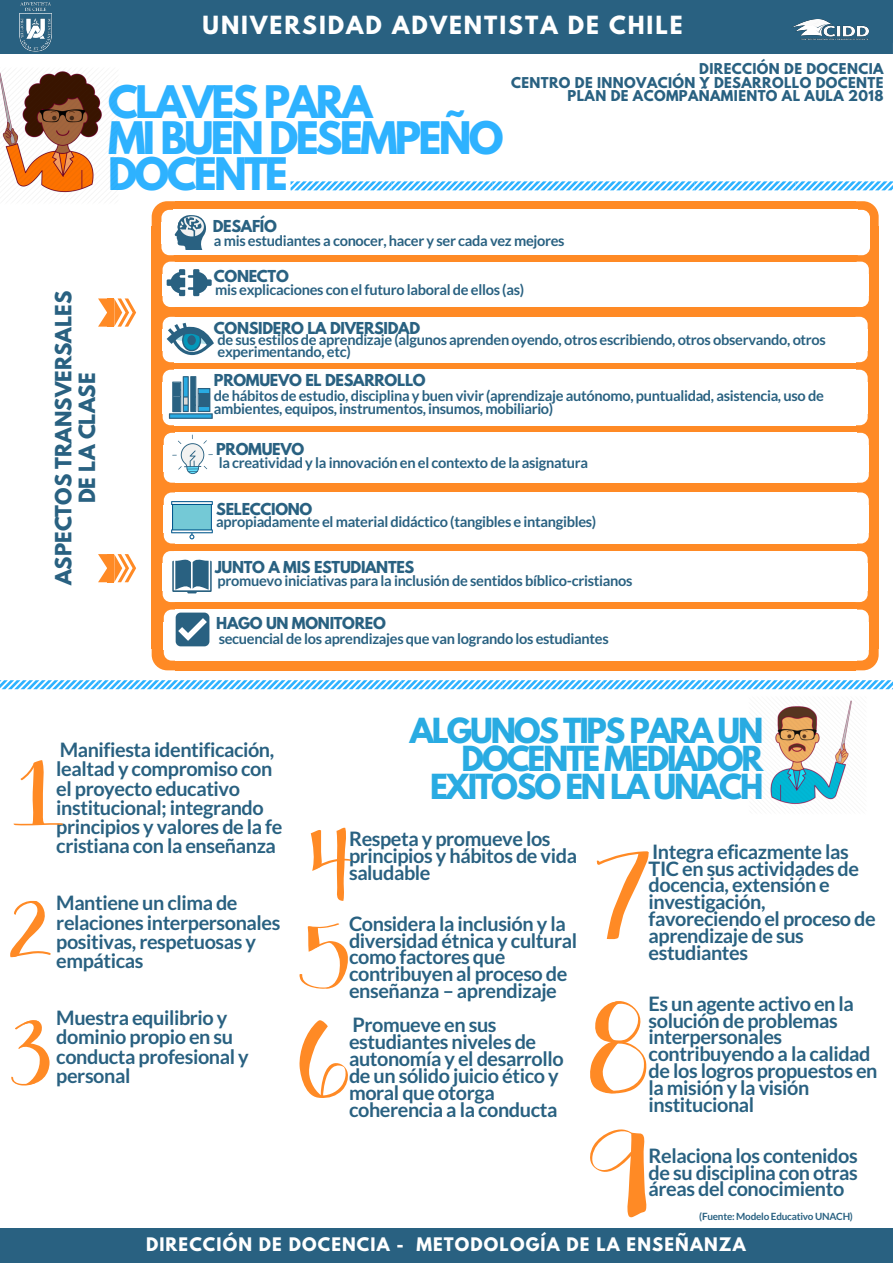
<style>
.page{position:relative;width:893px;height:1263px;background:#fff}
.page>*{position:absolute;margin:0;border:0;box-sizing:border-box;transform-origin:0 0}
.t1{font:700 39.75px/36px "League Spartan";letter-spacing:-.07em;color:#2eb2ff}
.t2{font:700 30.6px/28.2px "League Spartan";letter-spacing:-.07em;color:#29abe2;text-align:right}
.t3{font:700 22.2px "League Spartan";letter-spacing:.09em;color:#fff}
.t4{font:700 19.8px/17px "Lato";letter-spacing:-.02em;color:#296181}
.t5{font:700 19.8px/23.7px "League Spartan";color:#296181;text-align:center}
.t6{font:700 16.5px "League Spartan";letter-spacing:.07em;color:#fff}
.t7{font:700 14.55px/12.5px "Lato";letter-spacing:-.02em;color:#296181}
.t8{font:700 14.55px "League Spartan";letter-spacing:-.02em;color:#296181}
.t9{font:700 13.2px/13.5px "League Spartan";letter-spacing:.03em;color:#296181;text-align:right}
.t10{font:700 9.9px "Lato";letter-spacing:-.02em;color:#296181}
</style>
<div class="page">
<img style="left:0;top:71px;width:102px;height:122px">
<svg style="left:98px;top:554px;width:10px;height:28px"></svg>
<svg style="left:114px;top:554px;width:22px;height:28px"></svg>
<div style="left:108px;top:554px;width:6px;height:28px;background:#ff8a25"></div>
<svg style="left:98px;top:298px;width:10px;height:29px"></svg>
<svg style="left:114px;top:298px;width:22px;height:29px"></svg>
<div style="left:108px;top:298px;width:6px;height:29px;background:#ff8a25"></div>
<svg style="left:291px;top:181px;width:602px;height:9px"></svg>
<svg style="left:0;top:680px;width:893px;height:9px"></svg>
<div style="left:854px;top:226px;width:25px;height:422px;background:#ff8a25"></div>
<div style="left:175px;top:226px;width:680px;height:422px;background:#ff8a25"></div>
<div style="left:175px;top:201px;width:680px;height:26px;background:#ff8a25"></div>
<div style="left:152px;top:226px;width:24px;height:422px;background:#ff8a25"></div>
<div style="left:175px;top:648px;width:680px;height:22px;background:#ff8a25"></div>
<svg style="left:854px;top:201px;width:25px;height:25px"></svg>
<div style="left:858px;top:223px;width:12px;height:21px;background:#fff"></div>
<div style="left:173px;top:223px;width:685px;height:21px;background:#fff"></div>
<div style="left:173px;top:210px;width:685px;height:13px;background:#fff"></div>
<div style="left:173px;top:244px;width:685px;height:11px;background:#fff"></div>
<svg style="left:858px;top:244px;width:12px;height:11px"></svg>
<svg style="left:857px;top:262px;width:12px;height:12px"></svg>
<div style="left:857px;top:274px;width:12px;height:22px;background:#fff"></div>
<div style="left:174px;top:274px;width:683px;height:22px;background:#fff"></div>
<div style="left:174px;top:262px;width:683px;height:13px;background:#fff"></div>
<div style="left:174px;top:296px;width:683px;height:11px;background:#fff"></div>
<svg style="left:857px;top:296px;width:12px;height:11px"></svg>
<svg style="left:856px;top:317px;width:12px;height:12px"></svg>
<div style="left:855px;top:329px;width:13px;height:22px;background:#fff"></div>
<div style="left:174px;top:329px;width:682px;height:22px;background:#fff"></div>
<div style="left:174px;top:317px;width:682px;height:13px;background:#fff"></div>
<div style="left:174px;top:351px;width:682px;height:11px;background:#fff"></div>
<svg style="left:856px;top:351px;width:12px;height:11px"></svg>
<svg style="left:856px;top:370px;width:12px;height:12px"></svg>
<div style="left:855px;top:382px;width:13px;height:32px;background:#fff"></div>
<div style="left:174px;top:382px;width:682px;height:32px;background:#fff"></div>
<div style="left:174px;top:370px;width:682px;height:13px;background:#fff"></div>
<div style="left:174px;top:414px;width:682px;height:11px;background:#fff"></div>
<svg style="left:856px;top:414px;width:12px;height:11px"></svg>
<svg style="left:163px;top:262px;width:49px;height:45px"></svg>
<svg style="left:163px;top:317px;width:51px;height:45px"></svg>
<svg style="left:163px;top:370px;width:50px;height:55px"></svg>
<svg style="left:857px;top:433px;width:12px;height:12px"></svg>
<div style="left:857px;top:445px;width:12px;height:27px;background:#fff"></div>
<div style="left:176px;top:445px;width:681px;height:27px;background:#fff"></div>
<div style="left:176px;top:433px;width:681px;height:13px;background:#fff"></div>
<div style="left:176px;top:471px;width:681px;height:12px;background:#fff"></div>
<svg style="left:857px;top:472px;width:12px;height:11px"></svg>
<svg style="left:857px;top:492px;width:12px;height:13px"></svg>
<div style="left:856px;top:505px;width:13px;height:27px;background:#fff"></div>
<div style="left:176px;top:505px;width:681px;height:27px;background:#fff"></div>
<div style="left:176px;top:492px;width:681px;height:14px;background:#fff"></div>
<div style="left:176px;top:532px;width:681px;height:11px;background:#fff"></div>
<svg style="left:857px;top:532px;width:12px;height:11px"></svg>
<svg style="left:164px;top:433px;width:49px;height:50px"></svg>
<svg style="left:164px;top:492px;width:49px;height:51px"></svg>
<svg style="left:856px;top:551px;width:12px;height:13px"></svg>
<div style="left:855px;top:564px;width:13px;height:27px;background:#fff"></div>
<div style="left:174px;top:564px;width:682px;height:27px;background:#fff"></div>
<div style="left:174px;top:551px;width:682px;height:13px;background:#fff"></div>
<div style="left:174px;top:591px;width:682px;height:11px;background:#fff"></div>
<svg style="left:856px;top:591px;width:12px;height:11px"></svg>
<svg style="left:163px;top:551px;width:49px;height:51px"></svg>
<svg style="left:857px;top:610px;width:12px;height:12px"></svg>
<div style="left:856px;top:622px;width:13px;height:27px;background:#fff"></div>
<div style="left:176px;top:622px;width:681px;height:27px;background:#fff"></div>
<div style="left:176px;top:610px;width:681px;height:13px;background:#fff"></div>
<div style="left:164px;top:622px;width:12px;height:27px;background:#fff"></div>
<div style="left:176px;top:649px;width:681px;height:12px;background:#fff"></div>
<svg style="left:152px;top:648px;width:24px;height:22px"></svg>
<svg style="left:855px;top:648px;width:24px;height:22px"></svg>
<div style="left:176px;top:613px;width:33px;height:33px;background:#296181;border-radius:5px"></div>
<svg style="left:164px;top:610px;width:43px;height:31px"></svg>
<img style="left:770px;top:700px;width:82px;height:105px">
<svg style="left:14px;top:760px;width:49px;height:65px"></svg>
<svg style="left:10px;top:901px;width:41px;height:56px"></svg>
<svg style="left:11px;top:1020px;width:39px;height:65px"></svg>
<svg style="left:311px;top:828px;width:40px;height:73px"></svg>
<svg style="left:300px;top:923px;width:48px;height:66px"></svg>
<svg style="left:300px;top:1020px;width:48px;height:78px"></svg>
<svg style="left:597px;top:851px;width:52px;height:88px"></svg>
<svg style="left:590px;top:1001px;width:56px;height:92px"></svg>
<svg style="left:590px;top:1129px;width:56px;height:88px"></svg>
<svg style="left:152px;top:201px;width:54px;height:54px"></svg>
<div style="left:0;top:0;width:893px;height:54px;background:#296181"></div>
<img style="left:792px;top:19px;width:76px;height:20px">
<div style="left:0;top:1228px;width:893px;height:35px;background:#296181"></div>
<img style="left:19px;top:2px;width:33px;height:50px">
<p class="t3" style="left:42px;top:9px;width:804px">JORNADA DE ACOMPAÑAMIENTO DOCENTE I SEMESTRE 2018</p>
<p class="t3" style="left:203px;top:14px;width:482px">UNIVERSIDAD ADVENTISTA DE CHILE</p>
<p class="t9" style="left:511px;top:64px;width:374px">DIRECCIÓN DE DOCENCIA<br>CENTRO DE INNOVACIÓN Y DESARROLLO DOCENTE<br>PLAN DE ACOMPAÑAMIENTO AL AULA 2018</p>
<h1 class="t1" style="left:108px;top:89px;width:397px">CLAVES PARA<br>MI BUEN DESEMPEÑO<br>DOCENTE</h1>
<p class="t5" style="left:54px;top:585px;width:295px;rotate:-90deg">ASPECTOS TRANSVERSALES<br>DE LA CLASE</p>
<p class="t8" style="left:213px;top:219px;width:66px">DESAFÍO</p>
<p class="t7" style="left:214px;top:234px;width:352px">a mis estudiantes a conocer, hacer y ser cada vez mejores</p>
<p class="t8" style="left:214px;top:269px;width:76px">CONECTO</p>
<p class="t7" style="left:215px;top:283px;width:311px">mis explicaciones con el futuro laboral de ellos (as)</p>
<p class="t8" style="left:214px;top:320px;width:208px">CONSIDERO LA DIVERSIDAD</p>
<p class="t7" style="left:218px;top:333px;width:610px">de sus estilos de aprendizaje (algunos aprenden oyendo, otros escribiendo, otros observando, otros experimentando, etc)</p>
<p class="t8" style="left:214px;top:373px;width:213px">PROMUEVO EL DESARROLLO</p>
<p class="t7" style="left:214px;top:389px;width:611px">de hábitos de estudio, disciplina y buen vivir (aprendizaje autónomo, puntualidad, asistencia, uso de ambientes, equipos, instrumentos, insumos, mobiliario)</p>
<p class="t8" style="left:216px;top:442px;width:90px">PROMUEVO</p>
<p class="t7" style="left:219px;top:456px;width:371px">la creatividad y la innovación en el contexto de la asignatura</p>
<p class="t8" style="left:216px;top:502px;width:98px">SELECCIONO</p>
<p class="t7" style="left:216px;top:515px;width:382px">apropiadamente el material didáctico (tangibles e intangibles)</p>
<p class="t8" style="left:215px;top:560px;width:201px">JUNTO A MIS ESTUDIANTES</p>
<p class="t7" style="left:218px;top:574px;width:416px">promuevo iniciativas para la inclusión de sentidos bíblico-cristianos</p>
<p class="t8" style="left:216px;top:615px;width:171px">HAGO UN MONITOREO</p>
<p class="t7" style="left:219px;top:633px;width:392px">secuencial de los aprendizajes que van logrando los estudiantes</p>
<p class="t4" style="left:56px;top:740px;width:228px;line-height:19.2px">Manifiesta identificación, lealtad y compromiso con el proyecto educativo institucional; integrando principios y valores de la fe cristiana con la enseñanza</p>
<p class="t4" style="left:56px;top:893px;width:226px;line-height:19.2px">Mantiene un clima de relaciones interpersonales positivas, respetuosas y empáticas</p>
<p class="t4" style="left:56px;top:1008px;width:194px;line-height:19.2px">Muestra equilibrio y dominio propio en su conducta profesional y personal</p>
<h2 class="t2" style="left:410px;top:720px;width:355px">ALGUNOS TIPS PARA UN<br>DOCENTE MEDIADOR<br>EXITOSO EN LA UNACH</h2>
<p class="t4" style="left:349px;top:830px;width:229px">Respeta y promueve los principios y hábitos de vida saludable</p>
<p class="t4" style="left:349px;top:914px;width:229px">Considera la inclusión y la diversidad étnica y cultural como factores que contribuyen al proceso de enseñanza – aprendizaje</p>
<p class="t4" style="left:349px;top:1016px;width:216px">Promueve en sus estudiantes niveles de autonomía y el desarrollo de un sólido juicio ético y moral que otorga coherencia a la conducta</p>
<p class="t4" style="left:649px;top:842px;width:229px">Integra eficazmente las<br>TIC en sus actividades de docencia, extensión e investigación, favoreciendo el proceso de aprendizaje de sus estudiantes</p>
<p class="t4" style="left:649px;top:994px;width:230px">Es un agente activo en la solución de problemas interpersonales contribuyendo a la calidad de los logros propuestos en la misión y la visión institucional</p>
<p class="t4" style="left:649px;top:1146px;width:211px;text-align:justify">Relaciona los contenidos de su disciplina con otras áreas del conocimiento</p>
<p class="t10" style="left:699px;top:1210px;width:155px">(Fuente: Modelo Educativo UNACH)</p>
<p class="t6" style="left:146px;top:1236px;width:601px">DIRECCIÓN DE DOCENCIA - METODOLOGÍA DE LA ENSEÑANZA</p>
<p class="t6" style="left:136px;top:1239px;width:615px">APORTES COMITÉ TÉCNICO - MODELO EDUCATIVO UNACH 2018</p>
</div>
